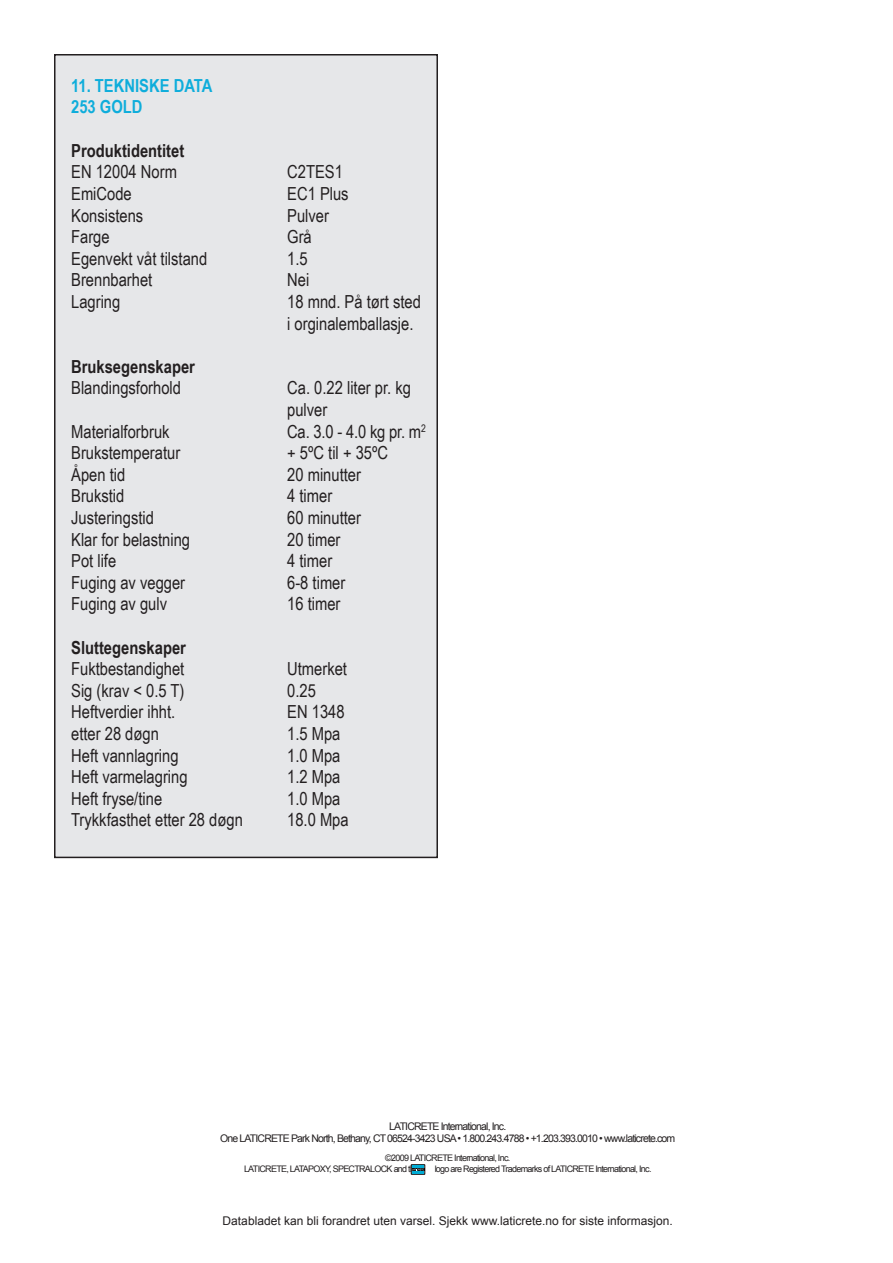
<style>
.page{position:relative;width:893px;height:1263px;background:#fff}
.page>*{position:absolute;margin:0;border:0;box-sizing:border-box;transform-origin:0 0}
.t1{font:18px/21.6px "Arial Narrow";color:#231f20}
.t2{font:700 18px "Arial Narrow";color:#231f20}
.t3{font:700 18px/21.6px "Arial Narrow";color:#0eaddb}
.t4{font:12px "Arial";color:#231f20}
.t5{font:10.5px/12.6px "Arial";letter-spacing:-.08em;color:#231f20;text-align:center}
.t6{font:9px/10.8px "Arial";letter-spacing:-.08em;color:#231f20}
</style>
<div class="page">
<div style="left:411px;top:1165px;width:14px;height:9px;border:1px solid #010203"></div>
<svg style="left:412px;top:1165px;width:14px;height:10px"></svg>
<div style="left:55px;top:55px;width:382px;height:802px;background:#e6e7e9"></div>
<div style="left:54px;top:54px;width:384px;height:804px;border:2px solid #231f20"></div>
<p class="t3" style="left:71px;top:74px;width:143px">11. TEKNISKE DATA<br>253 GOLD</p>
<p class="t2" style="left:71px;top:137px;width:115px">Produktidentitet</p>
<p class="t1" style="left:71px;top:160px;width:107px">EN 12004 Norm</p>
<p class="t1" style="left:287px;top:160px;width:57px">C2TES1</p>
<p class="t1" style="left:71px;top:182px;width:62px">EmiCode</p>
<p class="t1" style="left:287px;top:182px;width:63px">EC1 Plus</p>
<p class="t1" style="left:71px;top:204px;width:74px">Konsistens</p>
<p class="t1" style="left:287px;top:204px;width:43px">Pulver</p>
<p class="t1" style="left:71px;top:225px;width:40px">Farge</p>
<p class="t1" style="left:287px;top:225px;width:26px">Grå</p>
<p class="t1" style="left:71px;top:247px;width:138px">Egenvekt våt tilstand</p>
<p class="t1" style="left:287px;top:247px;width:22px">1.5</p>
<p class="t1" style="left:71px;top:268px;width:83px">Brennbarhet</p>
<p class="t1" style="left:287px;top:268px;width:24px">Nei</p>
<p class="t1" style="left:71px;top:290px;width:51px">Lagring</p>
<p class="t1" style="left:287px;top:290px;width:135px">18 mnd. På tørt sted i orginalemballasje.</p>
<p class="t2" style="left:71px;top:353px;width:125px">Bruksegenskaper</p>
<p class="t1" style="left:71px;top:376px;width:111px">Blandingsforhold</p>
<p class="t1" style="left:287px;top:376px;width:125px">Ca. 0.22 liter pr. kg pulver</p>
<p class="t1" style="left:71px;top:420px;width:100px">Materialforbruk</p>
<p class="t1" style="left:287px;top:420px;width:140px">Ca. 3.0 - 4.0 kg pr. m<sup>2</sup></p>
<p class="t1" style="left:71px;top:441px;width:111px">Brukstemperatur</p>
<p class="t1" style="left:287px;top:441px;width:103px">+ 5ºC til + 35ºC</p>
<p class="t1" style="left:71px;top:463px;width:56px">Åpen tid</p>
<p class="t1" style="left:287px;top:463px;width:75px">20 minutter</p>
<p class="t1" style="left:71px;top:484px;width:55px">Brukstid</p>
<p class="t1" style="left:287px;top:484px;width:47px">4 timer</p>
<p class="t1" style="left:71px;top:506px;width:84px">Justeringstid</p>
<p class="t1" style="left:287px;top:506px;width:75px">60 minutter</p>
<p class="t1" style="left:71px;top:528px;width:120px">Klar for belastning</p>
<p class="t1" style="left:287px;top:528px;width:55px">20 timer</p>
<p class="t1" style="left:71px;top:549px;width:47px">Pot life</p>
<p class="t1" style="left:287px;top:549px;width:47px">4 timer</p>
<p class="t1" style="left:71px;top:571px;width:116px">Fuging av vegger</p>
<p class="t1" style="left:287px;top:571px;width:60px">6-8 timer</p>
<p class="t1" style="left:71px;top:592px;width:97px">Fuging av gulv</p>
<p class="t1" style="left:287px;top:592px;width:55px">16 timer</p>
<p class="t2" style="left:71px;top:634px;width:116px">Sluttegenskaper</p>
<p class="t1" style="left:71px;top:657px;width:115px">Fuktbestandighet</p>
<p class="t1" style="left:287px;top:657px;width:61px">Utmerket</p>
<p class="t1" style="left:71px;top:679px;width:115px">Sig (krav &lt; 0.5 T)</p>
<p class="t1" style="left:287px;top:679px;width:30px">0.25</p>
<p class="t1" style="left:71px;top:700px;width:106px">Heftverdier ihht.</p>
<p class="t1" style="left:287px;top:700px;width:59px">EN 1348</p>
<p class="t1" style="left:71px;top:722px;width:89px">etter 28 døgn</p>
<p class="t1" style="left:287px;top:722px;width:55px">1.5 Mpa</p>
<p class="t1" style="left:71px;top:744px;width:109px">Heft vannlagring</p>
<p class="t1" style="left:287px;top:744px;width:55px">1.0 Mpa</p>
<p class="t1" style="left:71px;top:765px;width:118px">Heft varmelagring</p>
<p class="t1" style="left:287px;top:765px;width:55px">1.2 Mpa</p>
<p class="t1" style="left:71px;top:787px;width:93px">Heft fryse/tine</p>
<p class="t1" style="left:287px;top:787px;width:55px">1.0 Mpa</p>
<p class="t1" style="left:71px;top:808px;width:173px">Trykkfasthet etter 28 døgn</p>
<p class="t1" style="left:287px;top:808px;width:63px">18.0 Mpa</p>
<p class="t5" style="left:220px;top:1120px;width:457px">LATICRETE International, Inc.<br>One LATICRETE Park North, Bethany, CT 06524-3423 USA • 1.800.243.4788 • +1.203.393.0010 • www.laticrete.com</p>
<p class="t6" style="left:244px;top:1152px;width:268px;text-indent:141px">©2009 LATICRETE International, Inc.<br>LATICRETE, LATAPOXY, SPECTRALOCK and the</p>
<p class="t6" style="left:435px;top:1163px;width:218px">logo are Registered Trademarks of LATICRETE International, Inc.</p>
<p class="t4" style="left:223px;top:1213px;width:452px">Databladet kan bli forandret uten varsel. Sjekk www.laticrete.no for siste informasjon.</p>
</div>
